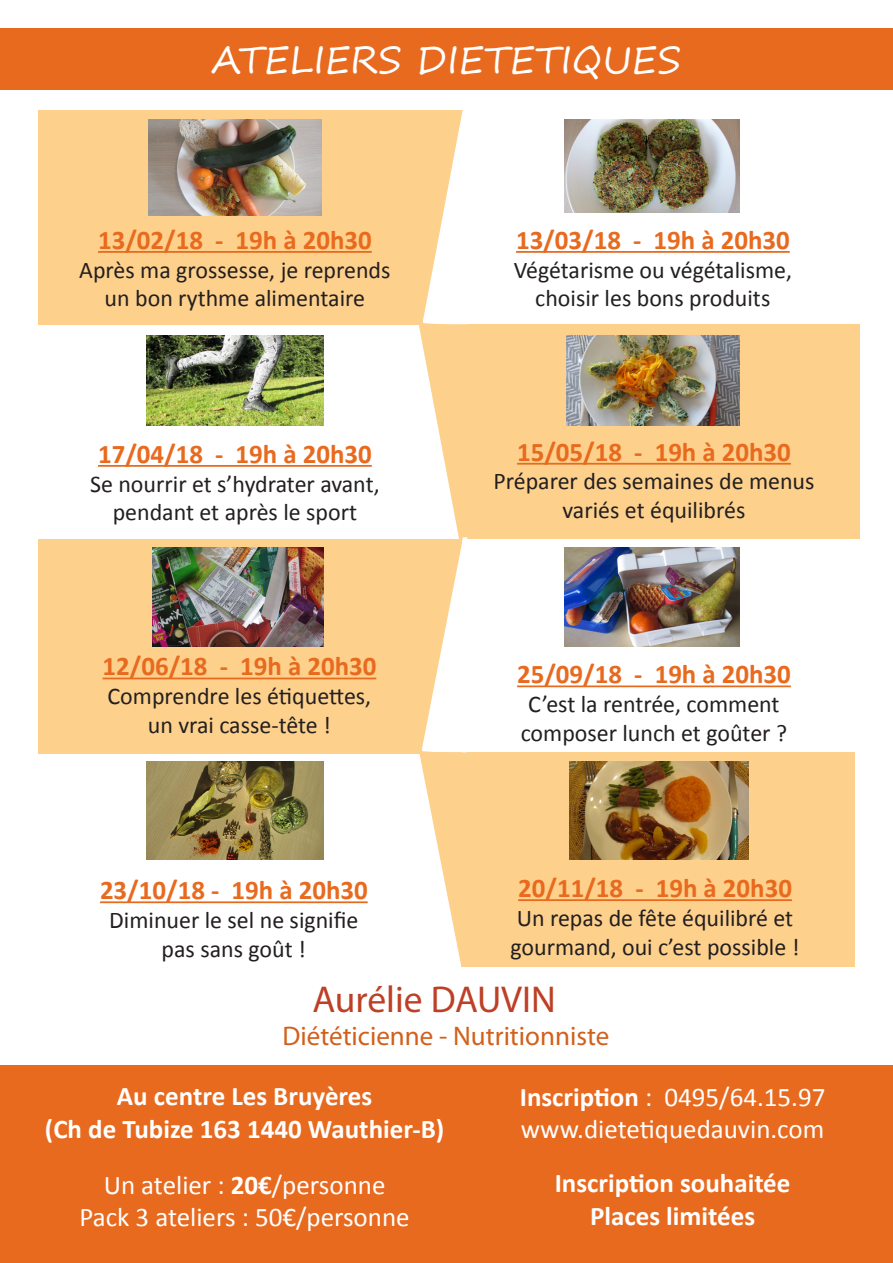
<style>
.page{position:relative;width:893px;height:1263px;background:#fff}
.page>*{position:absolute;margin:0;border:0;box-sizing:border-box;transform-origin:0 0}
.t1{font:37.5px "Segoe Print";color:#fff}
.t2{font:37.5px "Myriad Pro";color:#bd4026}
.t3{font:700 27px "Calibri";color:#e86a1f}
.t4{font:27px "Calibri";color:#fff}
.t5{font:700 27px "Calibri";color:#fff}
.t6{font:27px "Myriad Pro";color:#d2601a}
.t7{font:24px "Calibri";color:#231f20}
.s1{font-weight:700}
</style>
<div class="page">
<div style="left:38px;top:110px;width:427px;height:214px;background:#fdd08c"></div>
<div style="left:38px;top:539px;width:427px;height:215px;background:#fdd08c"></div>
<div style="left:459px;top:324px;width:401px;height:215px;background:#fdd08c"></div>
<div style="left:461px;top:752px;width:394px;height:215px;background:#fdd08c"></div>
<div style="left:0;top:29px;width:893px;height:61px;background:#e86a1f"></div>
<div style="left:0;top:1065px;width:893px;height:198px;background:#e86a1f"></div>
<hr style="left:98px;top:251px;width:274px;height:2px;background:#e86a1f">
<hr style="left:518px;top:899px;width:274px;height:2px;background:#e86a1f">
<hr style="left:98px;top:465px;width:274px;height:2px;background:#e86a1f">
<hr style="left:517px;top:463px;width:274px;height:2px;background:#e86a1f">
<hr style="left:103px;top:678px;width:273px;height:1px;background:#e86a1f">
<hr style="left:100px;top:901px;width:268px;height:2px;background:#e86a1f">
<hr style="left:517px;top:685px;width:274px;height:2px;background:#e86a1f">
<img style="left:148px;top:119px;width:174px;height:97px">
<img style="left:565px;top:119px;width:175px;height:94px">
<img style="left:146px;top:335px;width:177px;height:90px">
<img style="left:567px;top:335px;width:172px;height:90px">
<img style="left:152px;top:548px;width:171px;height:98px">
<img style="left:565px;top:548px;width:175px;height:98px">
<img style="left:146px;top:761px;width:177px;height:98px">
<img style="left:569px;top:761px;width:179px;height:98px">
<hr style="left:516px;top:251px;width:274px;height:2px;background:#e86a1f">
<svg style="left:418px;top:110px;width:50px;height:854px"></svg>
<p class="t1" style="left:212px;top:26px;width:471px">ATELIERS DIETETIQUES</p>
<p class="t3" style="left:98px;top:223px;width:275px">13/02/18 - 19h à 20h30</p>
<p class="t7" style="left:79px;top:254px;width:313px">Après ma grossesse, je reprends</p>
<p class="t7" style="left:105px;top:283px;width:262px">un bon rythme alimentaire</p>
<p class="t3" style="left:98px;top:437px;width:275px">17/04/18 - 19h à 20h30</p>
<p class="t7" style="left:90px;top:468px;width:291px">Se nourrir et s’hydrater avant,</p>
<p class="t7" style="left:113px;top:497px;width:246px">pendant et après le sport</p>
<p class="t3" style="left:103px;top:649px;width:275px">12/06/18 - 19h à 20h30</p>
<p class="t7" style="left:108px;top:681px;width:265px">Comprendre les étiquettes,</p>
<p class="t7" style="left:148px;top:710px;width:185px">un vrai casse-tête !</p>
<p class="t3" style="left:100px;top:873px;width:269px">23/10/18 - 19h à 20h30</p>
<p class="t7" style="left:109px;top:905px;width:251px">Diminuer le sel ne signifie</p>
<p class="t7" style="left:162px;top:934px;width:146px">pas sans goût !</p>
<p class="t3" style="left:516px;top:223px;width:275px">13/03/18 - 19h à 20h30</p>
<p class="t7" style="left:514px;top:254px;width:280px">Végétarisme ou végétalisme,</p>
<p class="t7" style="left:535px;top:283px;width:237px">choisir les bons produits</p>
<p class="t3" style="left:517px;top:434px;width:275px">15/05/18 - 19h à 20h30</p>
<p class="t7" style="left:493px;top:466px;width:323px">Préparer des semaines de menus</p>
<p class="t7" style="left:562px;top:495px;width:184px">variés et équilibrés</p>
<p class="t3" style="left:517px;top:657px;width:275px">25/09/18 - 19h à 20h30</p>
<p class="t7" style="left:528px;top:689px;width:253px">C’est la rentrée, comment</p>
<p class="t7" style="left:521px;top:718px;width:268px">composer lunch et goûter ?</p>
<p class="t3" style="left:518px;top:871px;width:275px">20/11/18 - 19h à 20h30</p>
<p class="t7" style="left:517px;top:903px;width:278px">Un repas de fête équilibré et</p>
<p class="t7" style="left:510px;top:931px;width:291px">gourmand, oui c’est possible !</p>
<p class="t2" style="left:312px;top:976px;width:245px">Aurélie DAUVIN</p>
<p class="t6" style="left:283px;top:1019px;width:328px">Diététicienne - Nutritionniste</p>
<p class="t5" style="left:117px;top:1079px;width:257px">Au centre Les Bruyères</p>
<p class="t5" style="left:45px;top:1111px;width:401px">(Ch de Tubize 163 1440 Wauthier-B)</p>
<p class="t4" style="left:104px;top:1167px;width:283px">Un atelier : <span class="s1">20€</span>/personne</p>
<p class="t4" style="left:79px;top:1200px;width:332px">Pack 3 ateliers : 50€/personne</p>
<p class="t4" style="left:520px;top:1080px;width:307px"><span class="s1">Inscription</span> : 0495/64.15.97</p>
<p class="t4" style="left:521px;top:1112px;width:305px">www.dietetiquedauvin.com</p>
<p class="t5" style="left:555px;top:1166px;width:237px">Inscription souhaitée</p>
<p class="t5" style="left:590px;top:1198px;width:166px">Places limitées</p>
</div>
